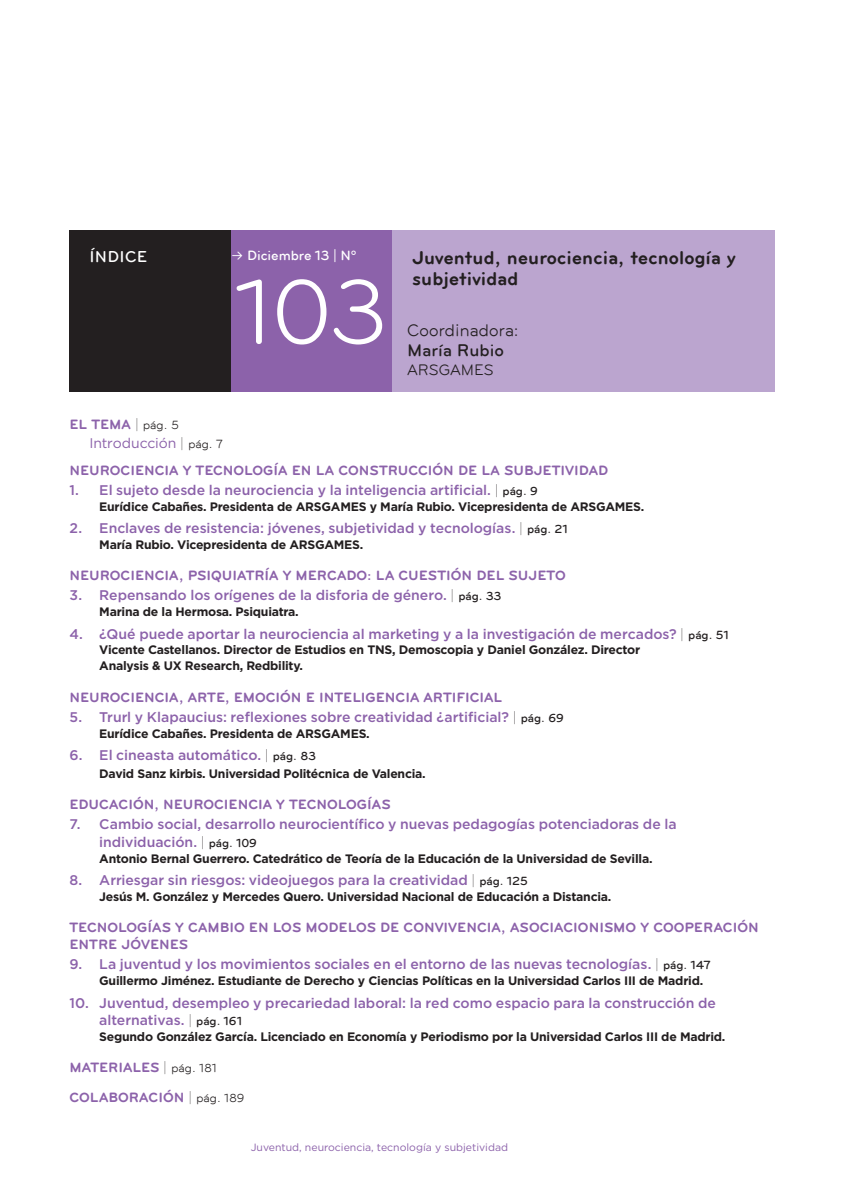
<style>
.page{position:relative;width:844px;height:1191px;background:#fff}
.page>*{position:absolute;margin:0;border:0;box-sizing:border-box;transform-origin:0 0}
.t1{font:94.5px "Bryant";color:#fff}
.t2{font:700 19.25px/21px "Bryant";letter-spacing:.005em;color:#231f20}
.t3{font:17.5px "Bryant";letter-spacing:-.01em;color:#231f20}
.t4{font:500 17.5px "Bryant";color:#231f20}
.t5{font:500 16.45px "Bryant";letter-spacing:.015em;color:#fff}
.t6{font:15.75px "Bryant";color:#231f20}
.Numerado{font:500 14px/17.5px "Gotham";letter-spacing:-.005em;color:#8c62aa}
.Tema{font:700 14px/16.8px "Bryant";color:#8c62aa}
.t7{font:14px "Gotham";letter-spacing:-.01em;color:#8c62aa}
.t8{font:500 14px "Bryant";letter-spacing:-.01em;color:#fff}
.Autor{font:700 12.25px/15.8px "Gotham";letter-spacing:-.02em;color:#231f20}
.t9{font:10.5px "Gotham";color:#8c62aa}
.s1{font-weight:300;color:#231f20}
.s2{font-weight:400;font-size:12.25px;color:#231f20}
.s3{font-family:"Bryant";font-weight:300;color:#231f20}
.s4{font-family:"Bryant";font-size:12.25px;color:#231f20}
</style>
<div class="page">
<div style="left:69px;top:231px;width:162px;height:161px;background:#231f20"></div>
<div style="left:231px;top:231px;width:161px;height:161px;background:#8c62aa"></div>
<div style="left:392px;top:231px;width:382px;height:161px;background:#bba5cf"></div>
<p class="t5" style="left:89px;top:247px;width:59px">ÍNDICE</p>
<p class="t8" style="left:231px;top:247px;width:127px">≥ Diciembre 13 | Nº</p>
<p class="t1" style="left:234px;top:259px;width:156px">103</p>
<p class="t2" style="left:412px;top:247px;width:325px">Juventud, neurociencia, tecnología y subjetividad</p>
<p class="t3" style="left:407px;top:321px;width:113px">Coord¡nadora:</p>
<p class="t4" style="left:407px;top:340px;width:98px">María Rubio</p>
<p class="t6" style="left:407px;top:361px;width:88px">ARSGAMES</p>
<p class="Tema" style="left:69px;top:416px;width:111px">EL TEMA <span class="s1">|</span> <span class="s2">pág. 5</span></p>
<p class="t7" style="left:89px;top:434px;width:135px">Introducción <span class="s3">|</span> <span class="s4">pág. 7</span></p>
<p class="Tema" style="left:69px;top:462px;width:540px">NEUROCIENCIA Y TECNOLOGÍA EN LA CONSTRUCCIÓN DE LA SUBJETIVIDAD</p>
<p class="Numerado" style="left:69px;top:481px;width:470px">1. El sujeto desde la neurociencia y la inteligencia artificial. <span class="s3">|</span> <span class="s4">pág. 9</span></p>
<p class="Autor" style="left:99px;top:498px;width:546px">Eurídice Cabañes. Presidenta de ARSGAMES y María Rubio. Vicepresidenta de ARSGAMES.</p>
<p class="Numerado" style="left:69px;top:519px;width:500px">2. Enclaves de resistencia: jóvenes, subjetividad y tecnologías. <span class="s3">|</span> <span class="s4">pág. 21</span></p>
<p class="Autor" style="left:99px;top:536px;width:265px">María Rubio. Vicepresidenta de ARSGAMES.</p>
<p class="Tema" style="left:69px;top:567px;width:497px">NEUROCIENCIA, PSIQUIATRÍA Y MERCADO: LA CUESTIÓN DEL SUJETO</p>
<p class="Numerado" style="left:69px;top:586px;width:433px">3. Repensando los orígenes de la disforia de género. <span class="s3">|</span> <span class="s4">pág. 33</span></p>
<p class="Autor" style="left:99px;top:604px;width:201px">Marina de la Hermosa. Psiquiatra.</p>
<p class="Numerado" style="left:69px;top:625px;width:660px">4. ¿Qué puede aportar la neurociencia al marketing y a la investigación de mercados? <span class="s3">|</span> <span class="s4">pág. 51</span></p>
<p class="Autor" style="left:99px;top:642px;width:542px">Vicente Castellanos. Director de Estudios en TNS, Demoscopia y Daniel González. Director<br>Analysis &amp; UX Research, Redbility.</p>
<p class="Tema" style="left:69px;top:689px;width:434px">NEUROCIENCIA, ARTE, EMOCIÓN E INTELIGENCIA ARTIFICIAL</p>
<p class="Numerado" style="left:69px;top:708px;width:495px">5. Trurl y Klapaucius: reflexiones sobre creatividad ¿artificial? <span class="s3">|</span> <span class="s4">pág. 69</span></p>
<p class="Autor" style="left:99px;top:725px;width:272px">Eurídice Cabañes. Presidenta de ARSGAMES.</p>
<p class="Numerado" style="left:69px;top:746px;width:248px">6. El cineasta automático. <span class="s3">|</span> <span class="s4">pág. 83</span></p>
<p class="Autor" style="left:99px;top:765px;width:328px">David Sanz kirbis. Universidad Politécnica de Valencia.</p>
<p class="Tema" style="left:69px;top:796px;width:322px">EDUCACIÓN, NEUROCIENCIA Y TECNOLOGÍAS</p>
<p class="Numerado" style="left:99px;top:815px;width:578px;text-indent:-30px">7. Cambio social, desarrollo neurocientífico y nuevas pedagogías potenciadoras de la individuación. <span class="s3">|</span> <span class="s4">pág. 109</span></p>
<p class="Autor" style="left:99px;top:850px;width:554px">Antonio Bernal Guerrero. Catedrático de Teoría de la Educación de la Universidad de Sevilla.</p>
<p class="Numerado" style="left:69px;top:871px;width:460px">8. Arriesgar sin riesgos: videojuegos para la creatividad <span class="s3">|</span> <span class="s4">pág. 125</span></p>
<p class="Autor" style="left:99px;top:888px;width:513px">Jesús M. González y Mercedes Quero. Universidad Nacional de Educación a Distancia.</p>
<p class="Tema" style="left:69px;top:919px;width:690px">TECNOLOGÍAS Y CAMBIO EN LOS MODELOS DE CONVIVENCIA, ASOCIACIONISMO Y COOPERACIÓN<br>ENTRE JÓVENES</p>
<p class="Numerado" style="left:69px;top:955px;width:643px">9. La juventud y los movimientos sociales en el entorno de las nuevas tecnologías. <span class="s3">|</span> <span class="s4">pág. 147</span></p>
<p class="Autor" style="left:99px;top:972px;width:605px">Guillermo Jiménez. Estudiante de Derecho y Ciencias Políticas en la Universidad Carlos III de Madrid.</p>
<p class="Numerado" style="left:99px;top:993px;width:618px;text-indent:-30px">10. Juventud, desempleo y precariedad laboral: la red como espacio para la construcción de alternativas. <span class="s3">|</span> <span class="s4">pág. 161</span></p>
<p class="Autor" style="left:99px;top:1028px;width:627px">Segundo González García. Licenciado en Economía y Periodismo por la Universidad Carlos III de Madrid.</p>
<p class="Tema" style="left:69px;top:1059px;width:149px">MATERIALES <span class="s1">|</span> <span class="s2">pág. 181</span></p>
<p class="Tema" style="left:69px;top:1088px;width:176px">COLABORACIÓN <span class="s1">|</span> <span class="s2">pág. 189</span></p>
<p class="t9" style="left:251px;top:1140px;width:259px">Juventud, neurociencia, tecnología y subjetividad</p>
</div>
